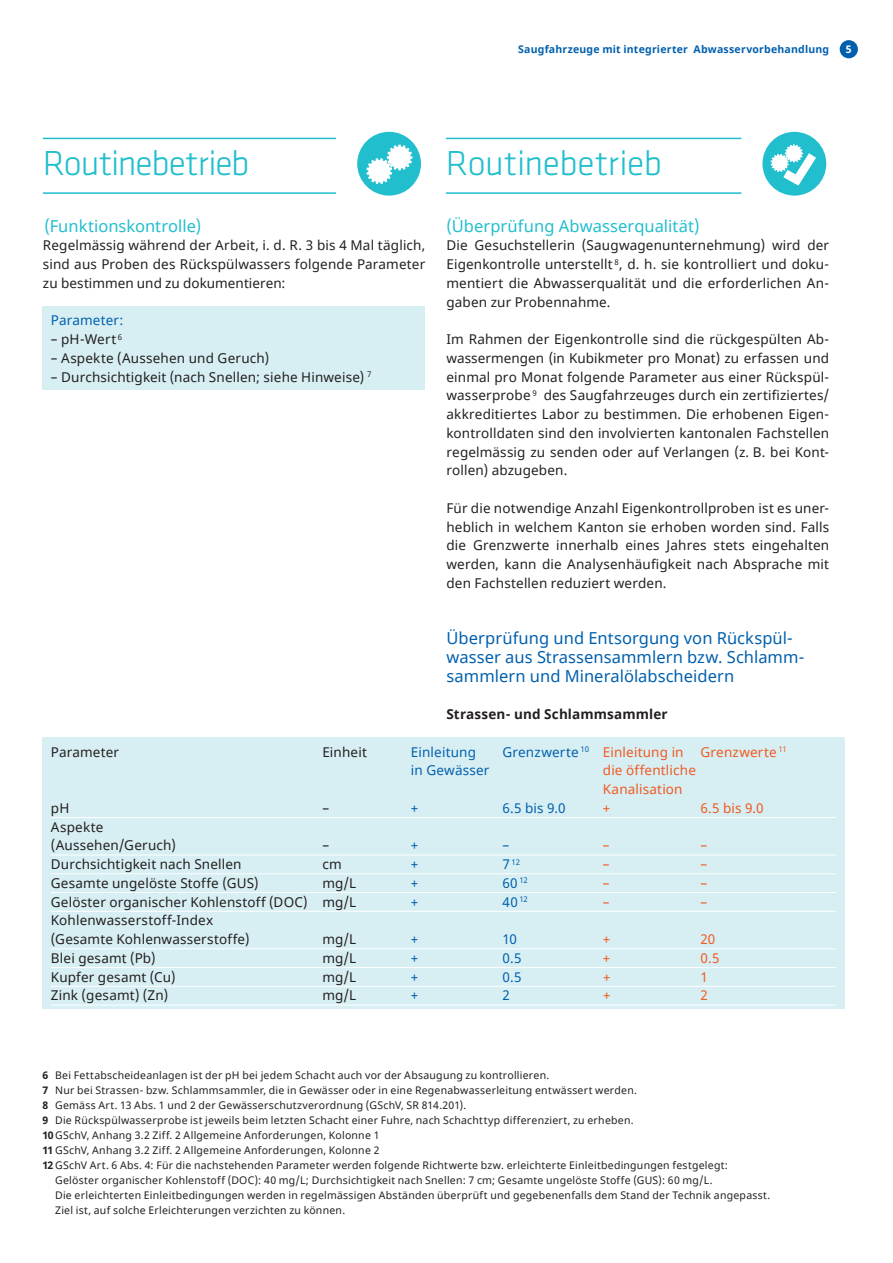
<style>
.page{position:relative;width:893px;height:1263px;background:#fff}
.page>*{position:absolute;margin:0;border:0;box-sizing:border-box;transform-origin:0 0}
.t1{font:300 36px "Klavika Basic";letter-spacing:-.02em;color:#21bece}
.t2{font:16.5px/18.8px "Noto Sans";letter-spacing:.005em;color:#0160ae}
.t3{font:16.5px "Noto Sans";letter-spacing:.005em;color:#21bece}
.t4{font:13.5px/18.8px "Noto Sans";letter-spacing:.01em;color:#231f20;text-align:justify}
.t5{font:13.5px/18.8px "Noto Sans";letter-spacing:.01em;color:#f15921}
.t6{font:13.5px "Noto Sans";letter-spacing:.015em;color:#0160ae}
.t7{font:700 13.5px "Noto Sans";letter-spacing:.01em;color:#231f20}
.t8{font:10.5px "Noto Sans";letter-spacing:.025em;color:#231f20}
.t9{font:700 10.5px "Noto Sans";letter-spacing:.02em;color:#0160ae}
.t10{font:700 10.5px "Noto Sans";color:#fff}
.t11{font:7.8px "Noto Sans";color:#0160ae}
.s1{color:#0160ae}
.s2{font-size:13.5px}
.s3{font-weight:700}
</style>
<div class="page">
<div style="left:840px;top:40px;width:18px;height:18px;background:#0160ae;border-radius:50%"></div>
<div style="left:42px;top:307px;width:383px;height:83px;background:#d7eff3"></div>
<hr style="left:43px;top:138px;width:293px;height:1px;background:#21bece">
<hr style="left:43px;top:192px;width:293px;height:2px;background:#21bece">
<hr style="left:446px;top:138px;width:295px;height:1px;background:#21bece">
<hr style="left:446px;top:192px;width:295px;height:2px;background:#21bece">
<div style="left:357px;top:132px;width:64px;height:64px;background:#21bece;border-radius:50%"></div>
<svg style="left:366px;top:145px;width:46px;height:39px"></svg>
<div style="left:762px;top:132px;width:64px;height:64px;background:#21bece;border-radius:50%"></div>
<svg style="left:771px;top:144px;width:53px;height:47px"></svg>
<div style="left:42px;top:738px;width:802px;height:271px;background:#d7eff3"></div>
<hr style="left:51px;top:817px;width:785px;height:1px;background:#fff">
<hr style="left:51px;top:855px;width:785px;height:1px;background:#fff">
<hr style="left:51px;top:873px;width:785px;height:1px;background:#fff">
<hr style="left:51px;top:892px;width:785px;height:1px;background:#fff">
<hr style="left:51px;top:911px;width:785px;height:1px;background:#fff">
<hr style="left:51px;top:948px;width:785px;height:1px;background:#fff">
<hr style="left:51px;top:967px;width:785px;height:1px;background:#fff">
<hr style="left:51px;top:986px;width:785px;height:1px;background:#fff">
<hr style="left:51px;top:1005px;width:785px;height:1px;background:#fff">
<p class="t9" style="left:518px;top:41px;width:313px">Saugfahrzeuge mit integrierter Abwasservorbehandlung</p>
<p class="t10" style="left:846px;top:42px;width:7px">5</p>
<h1 class="t1" style="left:43px;top:142px;width:208px">Routinebetrieb</h1>
<h1 class="t1" style="left:446px;top:142px;width:218px">Routinebetrieb</h1>
<p class="t3" style="left:44px;top:214px;width:158px">(Funktionskontrolle)</p>
<p class="t3" style="left:446px;top:214px;width:255px">(Überprüfung Abwasserqualität)</p>
<p class="t4" style="left:43px;top:237px;width:384px">Regelmässig während der Arbeit, i. d. R. 3 bis 4 Mal täglich, sind aus Proben des Rückspülwassers folgende Parameter zu bestimmen und zu dokumentieren:</p>
<p class="t4" style="left:446px;top:237px;width:384px">Die Gesuchstellerin (Saugwagenunternehmung) wird der Eigenkontrolle unterstellt <sup>8</sup>, d. h. sie kontrolliert und doku&shy;mentiert die Abwasserqualität und die erforderlichen An&shy;gaben zur Probennahme.</p>
<p class="t4" style="left:446px;top:330px;width:384px">Im Rahmen der Eigenkontrolle sind die rückgespülten Ab&shy;wassermengen (in Kubikmeter pro Monat) zu erfassen und einmal pro Monat folgende Parameter aus einer Rückspül&shy;wasserprobe <sup>9</sup> des Saugfahrzeuges durch ein zertifiziertes/ akkreditiertes Labor zu bestimmen. Die erhobenen Eigen&shy;kontrolldaten sind den involvierten kantonalen Fachstellen regelmässig zu senden oder auf Verlangen (z. B. bei Kont&shy;rollen) abzugeben.</p>
<p class="t4" style="left:446px;top:499px;width:384px">Für die notwendige Anzahl Eigenkontrollproben ist es uner&shy;heblich in welchem Kanton sie erhoben worden sind. Falls die Grenzwerte innerhalb eines Jahres stets eingehalten werden, kann die Analysenhäufigkeit nach Absprache mit den Fachstellen reduziert werden.</p>
<p class="t6" style="left:51px;top:311px;width:74px">Parameter:</p>
<p class="t4" style="left:51px;top:330px;width:73px">– pH-Wert <sup>6</sup></p>
<p class="t4" style="left:51px;top:349px;width:220px">– Aspekte (Aussehen und Geruch)</p>
<p class="t4" style="left:51px;top:368px;width:322px">– Durchsichtigkeit (nach Snellen; siehe Hinweise) <sup>7</sup></p>
<p class="t2" style="left:446px;top:629px;width:358px">Überprüfung und Entsorgung von Rückspül&shy;wasser aus Strassensammlern bzw. Schlamm&shy;sammlern und Mineralölabscheidern</p>
<p class="t7" style="left:446px;top:705px;width:223px">Strassen- und Schlammsammler</p>
<p class="t4" style="left:51px;top:743px;width:70px">Parameter</p>
<p class="t4" style="left:322px;top:743px;width:46px">Einheit</p>
<p class="t6" style="left:411px;top:742px;width:67px">Einleitung</p>
<p class="t5" style="left:502px;top:743px;width:286px"><span class="s1">Grenzwerte</span> <sup>10</sup> Einleitung in Grenzwerte <sup>11</sup></p>
<p class="t6" style="left:411px;top:761px;width:80px">in Gewässer</p>
<p class="t5" style="left:603px;top:762px;width:95px">die öffentliche<br>Kanalisation</p>
<p class="t4" style="left:51px;top:799px;width:20px">pH</p>
<p class="t4" style="left:322px;top:799px;width:8px">–</p>
<p class="t6" style="left:411px;top:799px;width:9px">+</p>
<p class="t6" style="left:502px;top:799px;width:65px">6.5 bis 9.0</p>
<p class="t5" style="left:603px;top:799px;width:9px">+</p>
<p class="t5" style="left:700px;top:799px;width:65px">6.5 bis 9.0</p>
<p class="t4" style="left:51px;top:818px;width:126px">Aspekte (Aussehen/Geruch)</p>
<p class="t4" style="left:322px;top:837px;width:8px">–</p>
<p class="t6" style="left:411px;top:836px;width:9px">+</p>
<p class="t6" style="left:502px;top:836px;width:8px">–</p>
<p class="t5" style="left:603px;top:837px;width:8px">–</p>
<p class="t5" style="left:700px;top:837px;width:8px">–</p>
<p class="t4" style="left:51px;top:855px;width:192px">Durchsichtigkeit nach Snellen</p>
<p class="t4" style="left:322px;top:855px;width:21px">cm</p>
<p class="t6" style="left:411px;top:855px;width:9px">+</p>
<p class="t11" style="left:502px;top:856px;width:19px"><span class="s2">7</span>12</p>
<p class="t5" style="left:603px;top:855px;width:8px">–</p>
<p class="t5" style="left:700px;top:855px;width:8px">–</p>
<p class="t4" style="left:51px;top:874px;width:209px">Gesamte ungelöste Stoffe (GUS)</p>
<p class="t4" style="left:322px;top:874px;width:35px">mg/L</p>
<p class="t6" style="left:411px;top:874px;width:9px">+</p>
<p class="t6" style="left:502px;top:874px;width:27px">60 <sup>12</sup></p>
<p class="t5" style="left:603px;top:874px;width:8px">–</p>
<p class="t5" style="left:700px;top:874px;width:8px">–</p>
<p class="t4" style="left:51px;top:893px;width:307px">Gelöster organischer Kohlenstoff (DOC) mg/L</p>
<p class="t6" style="left:411px;top:892px;width:9px">+</p>
<p class="t6" style="left:502px;top:892px;width:27px">40 <sup>12</sup></p>
<p class="t5" style="left:603px;top:893px;width:8px">–</p>
<p class="t5" style="left:700px;top:893px;width:8px">–</p>
<p class="t4" style="left:51px;top:912px;width:200px">Kohlenwasserstoff-Index (Gesamte Kohlenwasserstoffe)</p>
<p class="t4" style="left:322px;top:930px;width:35px">mg/L</p>
<p class="t6" style="left:411px;top:930px;width:9px">+</p>
<p class="t6" style="left:502px;top:930px;width:16px">10</p>
<p class="t5" style="left:603px;top:930px;width:9px">+</p>
<p class="t5" style="left:700px;top:930px;width:16px">20</p>
<p class="t4" style="left:51px;top:949px;width:106px">Blei gesamt (Pb)</p>
<p class="t4" style="left:322px;top:949px;width:35px">mg/L</p>
<p class="t6" style="left:411px;top:949px;width:9px">+</p>
<p class="t6" style="left:502px;top:949px;width:21px">0.5</p>
<p class="t5" style="left:603px;top:949px;width:9px">+</p>
<p class="t5" style="left:700px;top:949px;width:21px">0.5</p>
<p class="t4" style="left:51px;top:968px;width:126px">Kupfer gesamt (Cu)</p>
<p class="t4" style="left:322px;top:968px;width:35px">mg/L</p>
<p class="t6" style="left:411px;top:967px;width:9px">+</p>
<p class="t6" style="left:502px;top:967px;width:21px">0.5</p>
<p class="t5" style="left:603px;top:968px;width:9px">+</p>
<p class="t5" style="left:700px;top:968px;width:9px">1</p>
<p class="t4" style="left:51px;top:987px;width:119px">Zink (gesamt) (Zn)</p>
<p class="t4" style="left:322px;top:987px;width:35px">mg/L</p>
<p class="t6" style="left:411px;top:986px;width:9px">+</p>
<p class="t6" style="left:502px;top:986px;width:9px">2</p>
<p class="t5" style="left:603px;top:987px;width:9px">+</p>
<p class="t5" style="left:700px;top:987px;width:9px">2</p>
<p class="t8" style="left:42px;top:1068px;width:508px"><span class="s3">6</span> Bei Fettabscheideanlagen ist der pH bei jedem Schacht auch vor der Absaugung zu kontrollieren.</p>
<p class="t8" style="left:42px;top:1083px;width:596px"><span class="s3">7</span> Nur bei Strassen- bzw. Schlammsammler, die in Gewässer oder in eine Regenabwasserleitung entwässert werden.</p>
<p class="t8" style="left:42px;top:1098px;width:425px"><span class="s3">8</span> Gemäss Art. 13 Abs. 1 und 2 der Gewässerschutzverordnung (GSchV, SR 814.201).</p>
<p class="t8" style="left:42px;top:1113px;width:593px"><span class="s3">9</span> Die Rückspülwasserprobe ist jeweils beim letzten Schacht einer Fuhre, nach Schachttyp differenziert, zu erheben.</p>
<p class="t8" style="left:42px;top:1128px;width:339px"><span class="s3">10</span> GSchV, Anhang 3.2 Ziff. 2 Allgemeine Anforderungen, Kolonne 1</p>
<p class="t8" style="left:42px;top:1143px;width:339px"><span class="s3">11</span> GSchV, Anhang 3.2 Ziff. 2 Allgemeine Anforderungen, Kolonne 2</p>
<p class="t8" style="left:42px;top:1158px;width:687px"><span class="s3">12</span> GSchV Art. 6 Abs. 4: Für die nachstehenden Parameter werden folgende Richtwerte bzw. erleichterte Einleitbedingungen festgelegt:</p>
<p class="t8" style="left:55px;top:1173px;width:659px">Gelöster organischer Kohlenstoff (DOC): 40 mg/L; Durchsichtigkeit nach Snellen: 7 cm; Gesamte ungelöste Stoffe (GUS): 60 mg/L.</p>
<p class="t8" style="left:55px;top:1188px;width:717px">Die erleichterten Einleitbedingungen werden in regelmässigen Abständen überprüft und gegebenenfalls dem Stand der Technik angepasst.</p>
<p class="t8" style="left:55px;top:1203px;width:291px">Ziel ist, auf solche Erleichterungen verzichten zu können.</p>
</div>
